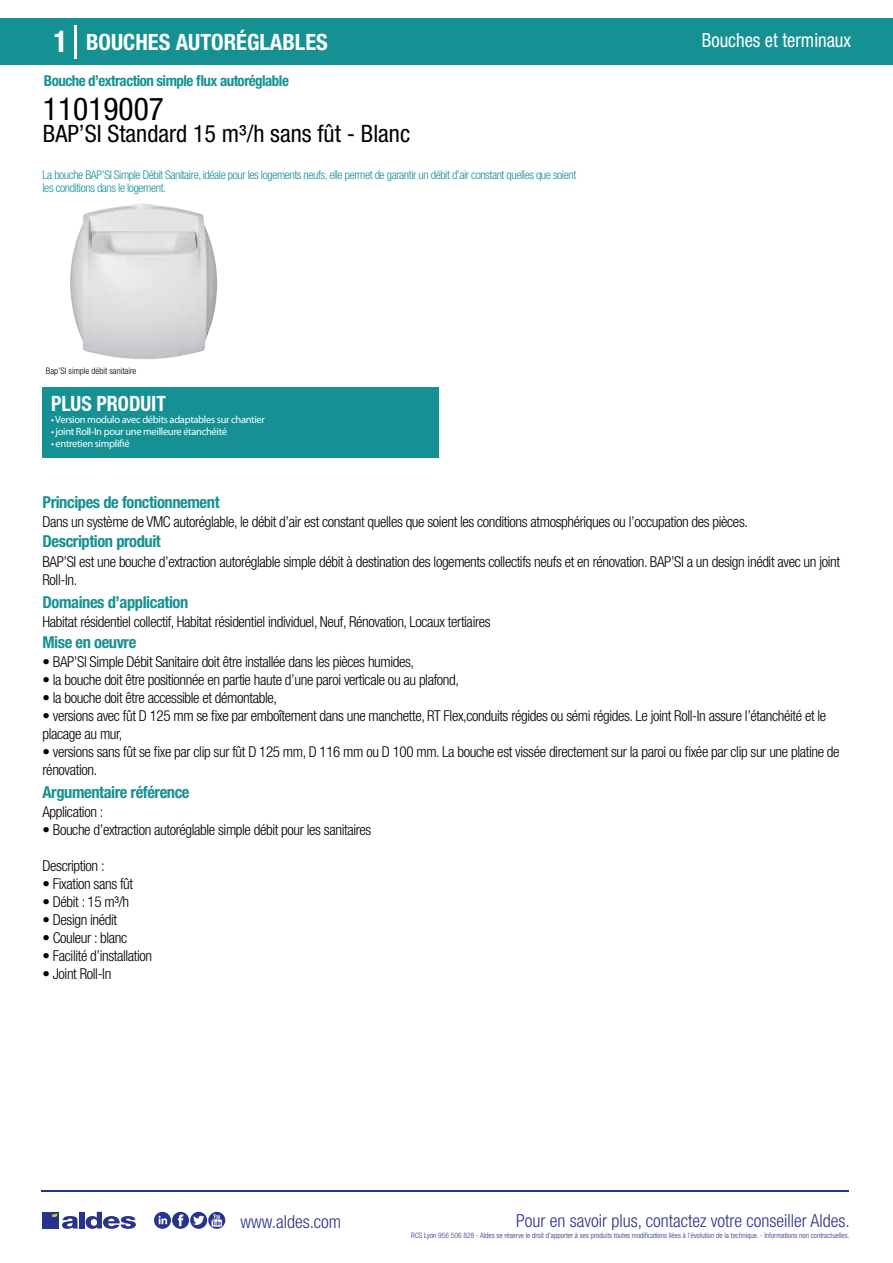
<style>
.page{position:relative;width:893px;height:1263px;background:#fff}
.page>*{position:absolute;margin:0;border:0;box-sizing:border-box;transform-origin:0 0}
.t1{font:condensed 31.5px "Helvetica Neue LT Std";color:#000}
.t2{font:condensed 24px "Helvetica Neue LT Std";color:#000}
.t3{font:700 condensed 22.5px "Helvetica Neue LT Std";color:#fff}
.t4{font:700 condensed 21px "Helvetica Neue";color:#fff;scale:.95 1}
.t5{font:condensed 19.5px "Helvetica Neue LT Std";color:#fff;scale:.95 1}
.t6{font:300 condensed 18px "Helvetica Neue";color:#28348b}
.t7{font:700 condensed 16.5px "Helvetica Neue LT Std";letter-spacing:-.025em;color:#169193}
.t8{font:300 condensed 15px/18px "Helvetica Neue LT Std";letter-spacing:-.025em;color:#000}
.t9{font:700 condensed 15px "Helvetica Neue LT Std";letter-spacing:-.035em;color:#169193}
.t10{font:300 condensed 12px/13.5px "Helvetica Neue LT Std";letter-spacing:-.035em;color:#169193}
.t11{font:10.5px "Myriad Pro";letter-spacing:-.03em;color:#fff}
.t12{font:300 condensed 9px "Helvetica Neue";color:#000}
.t13{font:300 condensed 7.5px "Helvetica Neue";color:#28348b}
.s1{font-size:30px}
</style>
<div class="page">
<div style="left:0;top:18px;width:893px;height:46px;background:#169193"></div>
<div style="left:43px;top:387px;width:396px;height:70px;background:#169193"></div>
<hr style="left:74px;top:25px;width:2px;height:33px;background:#fff">
<img style="left:70px;top:203px;width:147px;height:156px">
<hr style="left:41px;top:1190px;width:808px;height:1px;background:#28348b">
<svg style="left:154px;top:1212px;width:71px;height:17px"></svg>
<div style="left:42px;top:1212px;width:17px;height:16px;background:#28348b"></div>
<div style="left:79px;top:1212px;width:5px;height:16px;background:#28348b"></div>
<svg style="left:86px;top:1212px;width:50px;height:17px"></svg>
<svg style="left:52px;top:1213px;width:26px;height:16px"></svg>
<h3 class="t3" style="left:54px;top:28px;width:276px"><span class="s1">1</span> BOUCHES AUTORÉGLABLES</h3>
<h3 class="t5" style="left:702px;top:29px;width:158px">Bouches et terminaux</h3>
<p class="t9" style="left:44px;top:71px;width:247px">Bouche d’extraction simple flux autoréglable</p>
<h1 class="t1" style="left:43px;top:91px;width:122px">11019007</h1>
<h2 class="t2" style="left:43px;top:120px;width:369px">BAP’SI Standard 15 m³/h sans fût - Blanc</h2>
<p class="t10" style="left:43px;top:167px;width:535px">La bouche BAP’SI Simple Débit Sanitaire, idéale pour les logements neufs, elle permet de garantir un débit d’air constant quelles que soient les conditions dans le logement.</p>
<p class="t12" style="left:46px;top:365px;width:92px">Bap’SI simple débit sanitaire</p>
<h3 class="t4" style="left:51px;top:391px;width:122px">PLUS PRODUIT</h3>
<p class="t11" style="left:51px;top:413px;width:215px">• Version modulo avec débits adaptables sur chantier</p>
<p class="t11" style="left:51px;top:425px;width:178px">• joint Roll-In pour une meilleure étanchéité</p>
<p class="t11" style="left:51px;top:437px;width:80px">• entretien simplifié</p>
<p class="t7" style="left:43px;top:492px;width:179px">Principes de fonctionnement</p>
<p class="t7" style="left:43px;top:531px;width:120px">Description produit</p>
<p class="t8" style="left:43px;top:513px;width:707px">Dans un système de VMC autoréglable, le débit d’air est constant quelles que soient les conditions atmosphériques ou l’occupation des pièces.</p>
<p class="t8" style="left:43px;top:552px;width:799px">BAP’SI est une bouche d’extraction autoréglable simple débit à destination des logements collectifs neufs et en rénovation. BAP’SI a un design inédit avec un joint<br>Roll-In.</p>
<p class="t8" style="left:43px;top:613px;width:450px">Habitat résidentiel collectif, Habitat résidentiel individuel, Neuf, Rénovation, Locaux tertiaires</p>
<p class="t8" style="left:43px;top:652px;width:373px">• BAP’SI Simple Débit Sanitaire doit être installée dans les pièces humides,</p>
<p class="t8" style="left:43px;top:670px;width:418px">• la bouche doit être positionnée en partie haute d’une paroi verticale ou au plafond,</p>
<p class="t8" style="left:43px;top:688px;width:236px">• la bouche doit être accessible et démontable,</p>
<p class="t8" style="left:43px;top:706px;width:785px">• versions avec fût D 125 mm se fixe par emboîtement dans une manchette, RT Flex,conduits régides ou sémi régides. Le joint Roll-In assure l’étanchéité et le placage au mur,</p>
<p class="t8" style="left:43px;top:742px;width:799px">• versions sans fût se fixe par clip sur fût D 125 mm, D 116 mm ou D 100 mm. La bouche est vissée directement sur la paroi ou fixée par clip sur une platine de rénovation.</p>
<p class="t7" style="left:43px;top:592px;width:147px">Domaines d’application</p>
<p class="t7" style="left:43px;top:632px;width:95px">Mise en oeuvre</p>
<p class="t7" style="left:43px;top:782px;width:149px">Argumentaire référence</p>
<p class="t8" style="left:43px;top:802px;width:62px">Application :</p>
<p class="t8" style="left:43px;top:820px;width:330px">• Bouche d’extraction autoréglable simple débit pour les sanitaires</p>
<p class="t8" style="left:43px;top:856px;width:64px">Description :</p>
<p class="t8" style="left:43px;top:874px;width:92px">• Fixation sans fût</p>
<p class="t8" style="left:43px;top:892px;width:88px">• Débit : 15 m³/h</p>
<p class="t8" style="left:43px;top:910px;width:76px">• Design inédit</p>
<p class="t8" style="left:43px;top:928px;width:86px">• Couleur : blanc</p>
<p class="t8" style="left:43px;top:946px;width:111px">• Facilité d’installation</p>
<p class="t8" style="left:43px;top:964px;width:70px">• Joint Roll-In</p>
<p class="t6" style="left:240px;top:1211px;width:102px">www.aldes.com</p>
<p class="t6" style="left:516px;top:1211px;width:335px">Pour en savoir plus, contactez votre conseiller Aldes.</p>
<p class="t13" style="left:411px;top:1230px;width:440px">RCS Lyon 956 506 828 - Aldes se réserve le droit d’apporter à ses produits toutes modifications liées à l’évolution de la technique. - Informations non contractuelles.</p>
</div>
